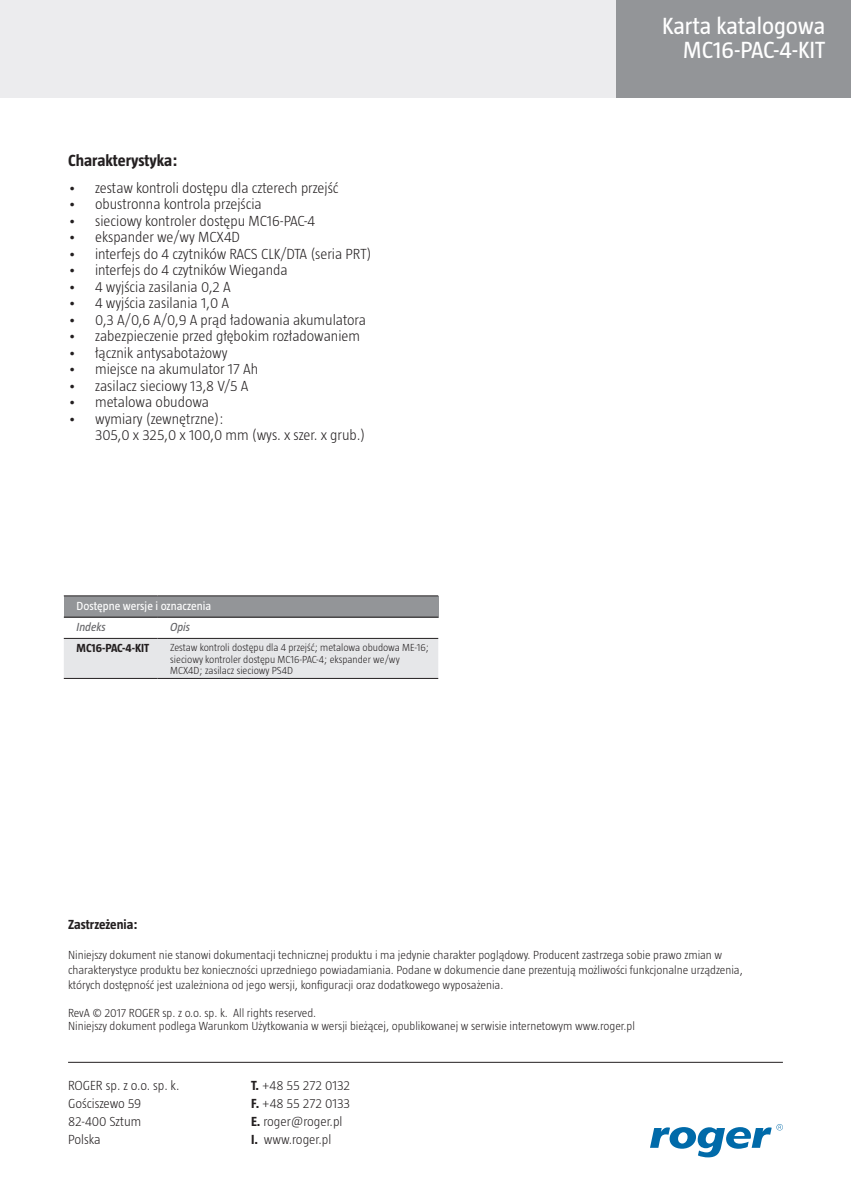
<style>
.page{position:relative;width:851px;height:1191px;background:#fff}
.page>*{position:absolute;margin:0;border:0;box-sizing:border-box;transform-origin:0 0}
.t1{font:24px/24px "Taz";color:#fff;text-align:right}
.t2{font:300 24px/24px "Taz";color:#fff;text-align:right}
.t3{font:700 16.5px "Taz";color:#231f20}
.t4{font:300 15px/16.5px "Taz";color:#231f20}
.t5{font:300 13.5px/18px "Taz";color:#231f20}
.t6{font:700 13.5px "Taz";color:#231f20}
.t7{font:300 12px/15px "Taz";color:#231f20}
.t8{font:12px "Taz";color:#fff}
.t9{font:700 12px "Taz";color:#231f20}
.t10{font:italic 12px "Taz";color:#636366}
.t11{font:300 10.5px/11.6px "Taz";color:#231f20}
.s1{font-weight:700}
</style>
<div class="page">
<div style="left:612px;top:0;width:238px;height:98px;background:#939598"></div>
<div style="left:0;top:0;width:615px;height:97px;background:#ececee"></div>
<svg style="left:650px;top:1124px;width:132px;height:33px"></svg>
<div style="left:64px;top:596px;width:374px;height:21px;background:#939598"></div>
<div style="left:64px;top:639px;width:374px;height:39px;background:#e6e7e9"></div>
<hr style="left:64px;top:678px;width:93px;height:1px;background:#231f20">
<hr style="left:157px;top:678px;width:281px;height:1px;background:#231f20">
<hr style="left:64px;top:617px;width:93px;height:1px;background:#231f20">
<hr style="left:157px;top:617px;width:281px;height:1px;background:#231f20">
<hr style="left:64px;top:638px;width:93px;height:1px;background:#231f20">
<hr style="left:157px;top:638px;width:281px;height:1px;background:#231f20">
<hr style="left:64px;top:595px;width:93px;height:1px;background:#231f20">
<hr style="left:157px;top:595px;width:281px;height:1px;background:#231f20">
<hr style="left:68px;top:1062px;width:714px;height:1px;background:#231f20">
<h2 class="t3" style="left:68px;top:151px;width:111px">Charakterystyka:</h2>
<p class="t4" style="left:68px;top:179px;width:272px">• zestaw kontroli dostępu dla czterech przejść</p>
<p class="t4" style="left:68px;top:196px;width:195px">• obustronna kontrola przejścia</p>
<p class="t4" style="left:68px;top:212px;width:248px">• sieciowy kontroler dostępu MC16-PAC-4</p>
<p class="t4" style="left:68px;top:229px;width:174px">• ekspander we/wy MCX4D</p>
<p class="t4" style="left:68px;top:245px;width:305px">• interfejs do 4 czytników RACS CLK/DTA (seria PRT)</p>
<p class="t4" style="left:68px;top:262px;width:221px">• interfejs do 4 czytników Wieganda</p>
<p class="t4" style="left:68px;top:278px;width:164px">• 4 wyjścia zasilania 0,2 A</p>
<p class="t4" style="left:68px;top:295px;width:163px">• 4 wyjścia zasilania 1,0 A</p>
<p class="t4" style="left:68px;top:311px;width:299px">• 0,3 A/0,6 A/0,9 A prąd ładowania akumulatora</p>
<p class="t4" style="left:68px;top:328px;width:293px">• zabezpieczenie przed głębokim rozładowaniem</p>
<p class="t4" style="left:68px;top:344px;width:161px">• łącznik antysabotażowy</p>
<p class="t4" style="left:68px;top:361px;width:191px">• miejsce na akumulator 17 Ah</p>
<p class="t4" style="left:68px;top:377px;width:182px">• zasilacz sieciowy 13,8 V/5 A</p>
<p class="t4" style="left:68px;top:394px;width:142px">• metalowa obudowa</p>
<p class="t4" style="left:95px;top:410px;width:272px;text-indent:-27px">• wymiary (zewnętrzne):<br>305,0 x 325,0 x 100,0 mm (wys. x szer. x grub.)</p>
<p class="t8" style="left:77px;top:599px;width:136px">Dostępne wersje i oznaczenia</p>
<p class="t10" style="left:77px;top:620px;width:31px">Indeks</p>
<p class="t10" style="left:170px;top:620px;width:22px">Opis</p>
<p class="t9" style="left:77px;top:641px;width:74px">MC16-PAC-4-KIT</p>
<p class="t11" style="left:170px;top:641px;width:260px">Zestaw kontroli dostępu dla 4 przejść; metalowa obudowa ME-16; sieciowy kontroler dostępu MC16-PAC-4; ekspander we/wy<br>MCX4D; zasilacz sieciowy PS4D</p>
<h1 class="t1" style="left:662px;top:14px;width:165px">Karta katalogowa<br>MC16-PAC-4-KIT</h1>
<h1 class="t2" style="left:686px;top:20px;width:136px">Kontrolery serii<br>PRxx1</h1>
<p class="t6" style="left:68px;top:916px;width:71px">Zastrzeżenia:</p>
<p class="t7" style="left:68px;top:946px;width:676px">Niniejszy dokument nie stanowi dokumentacji technicznej produktu i ma jedynie charakter poglądowy. Producent zastrzega sobie prawo zmian w charakterystyce produktu bez konieczności uprzedniego powiadamiania. Podane w dokumencie dane prezentują możliwości funkcjonalne urządzenia, których dostępność jest uzależniona od jego wersji, konfiguracji oraz dodatkowego wyposażenia.</p>
<p class="t7" style="left:68px;top:1006px;width:568px;line-height:13.2px">RevA © 2017 ROGER sp. z o.o. sp. k. All rights reserved.<br>Niniejszy dokument podlega Warunkom Użytkowania w wersji bieżącej, opublikowanej w serwisie internetowym www.roger.pl</p>
<p class="t5" style="left:68px;top:1076px;width:113px">ROGER sp. z o.o. sp. k.<br>Gościszewo 59<br>82-400 Sztum<br>Polska</p>
<p class="t5" style="left:251px;top:1076px;width:101px"><span class="s1">T.</span> +48 55 272 0132<br><span class="s1">F.</span> +48 55 272 0133<br><span class="s1">E.</span> roger@roger.pl<br><span class="s1">I.</span> www.roger.pl</p>
</div>
